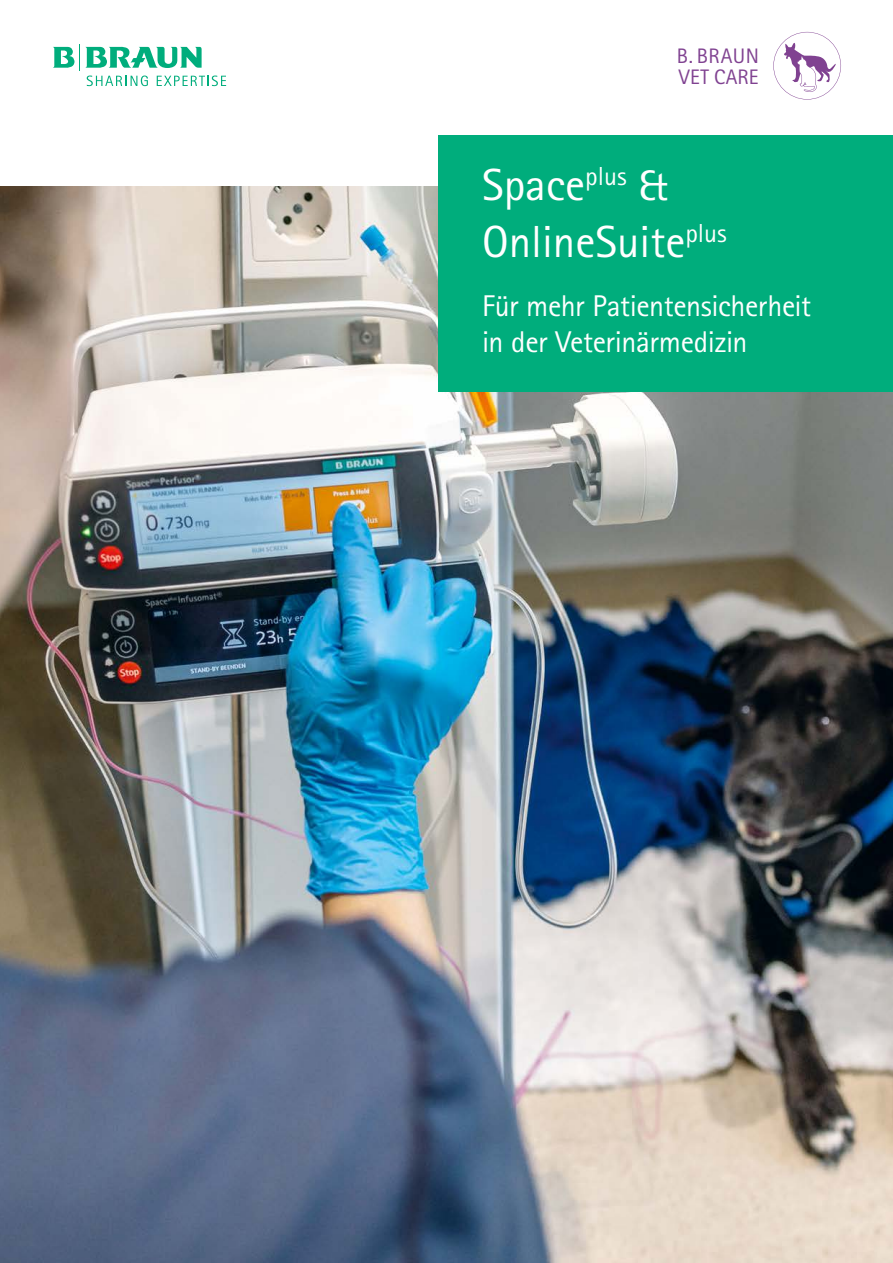
<style>
.page{position:relative;width:893px;height:1263px;background:#fff}
.page>*{position:absolute;margin:0;border:0;box-sizing:border-box;transform-origin:0 0}
.t1{font:45px/57px "Rotis Sans Serif Pro";color:#fff}
.t2{font:30px/36px "Rotis Sans Serif Pro";letter-spacing:-.02em;color:#fff}
.t3{font:21px/21px "Rotis Sans Serif Pro";letter-spacing:.02em;color:#804291}
</style>
<div class="page">
<svg style="left:773px;top:32px;width:68px;height:68px"></svg>
<img style="left:0;top:186px;width:893px;height:1077px">
<div style="left:438px;top:135px;width:455px;height:256px;background:#00ad7c"></div>
<svg style="left:87px;top:76px;width:61px;height:10px"></svg>
<svg style="left:157px;top:76px;width:69px;height:10px"></svg>
<svg style="left:53px;top:44px;width:149px;height:26px"></svg>
<p class="t3" style="left:677px;top:45px;width:84px">B. BRAUN<br>VET CARE</p>
<h1 class="t1" style="left:482px;top:156px;width:246px">Space<sup>plus</sup> &amp;<br>OnlineSuite<sup>plus</sup></h1>
<p class="t2" style="left:482px;top:288px;width:331px">Für mehr Patientensicherheit in der Veterinärmedizin</p>
</div>
